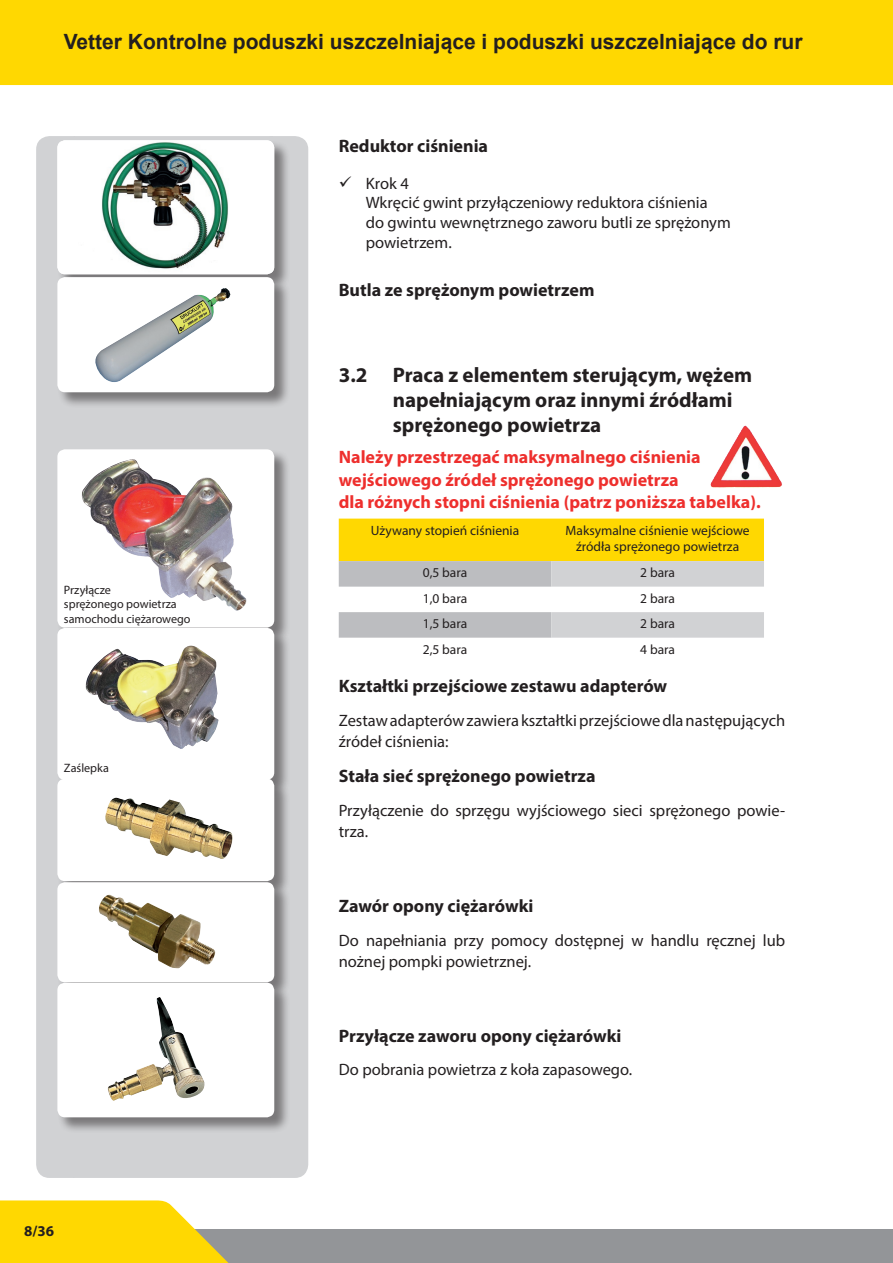
<style>
.page{position:relative;width:893px;height:1263px;background:#fff}
.page>*{position:absolute;margin:0;border:0;box-sizing:border-box;transform-origin:0 0}
.t1{font:700 21px/25.2px "Myriad Pro";color:#231f20}
.t2{font:700 21px "Arial";color:#231f20}
.t3{font:700 18px "Myriad Pro";color:#231f20}
.t4{font:700 18px/22.5px "Myriad Pro";color:#ee2f2d}
.t5{font:16.5px/19.8px "Myriad Pro";color:#231f20}
.t6{font:700 15px "Myriad Pro";color:#231f20}
.t7{font:13.5px/16.2px "Myriad Pro";color:#231f20;text-align:center}
.t8{font:12.15px/14.5px "Myriad Pro";color:#231f20}
</style>
<div class="page">
<div style="left:0;top:1229px;width:893px;height:34px;background:#939598"></div>
<div style="left:0;top:0;width:893px;height:85px;background:#ffd801"></div>
<svg style="left:0;top:1200px;width:229px;height:63px"></svg>
<div style="left:36px;top:136px;width:37px;height:1042px;background:#d1d2d4"></div>
<div style="left:73px;top:136px;width:197px;height:1042px;background:#d1d2d4"></div>
<div style="left:270px;top:136px;width:38px;height:1042px;background:#d1d2d4"></div>
<div style="left:58px;top:450px;width:233px;height:194px;background:#231f20;opacity:.5"></div>
<div style="left:57px;top:449px;width:217px;height:179px;background:#fff;border-radius:8px"></div>
<img style="left:82px;top:459px;width:165px;height:152px">
<div style="left:58px;top:628px;width:233px;height:169px;background:#231f20;opacity:.5"></div>
<div style="left:57px;top:628px;width:217px;height:152px;background:#fff;border-radius:8px"></div>
<img style="left:85px;top:645px;width:134px;height:104px">
<div style="left:58px;top:779px;width:233px;height:119px;background:#231f20;opacity:.5"></div>
<div style="left:57px;top:778px;width:217px;height:103px;background:#fff;border-radius:8px"></div>
<img style="left:105px;top:797px;width:128px;height:62px">
<div style="left:58px;top:882px;width:233px;height:117px;background:#231f20;opacity:.5"></div>
<div style="left:57px;top:882px;width:217px;height:100px;background:#fff;border-radius:8px"></div>
<img style="left:99px;top:895px;width:117px;height:73px">
<div style="left:58px;top:983px;width:233px;height:151px;background:#231f20;opacity:.5"></div>
<div style="left:57px;top:983px;width:217px;height:134px;background:#fff;border-radius:8px"></div>
<img style="left:107px;top:997px;width:98px;height:104px">
<svg style="left:339px;top:519px;width:425px;height:119px"></svg>
<img style="left:710px;top:425px;width:72px;height:63px">
<div style="left:58px;top:141px;width:233px;height:150px;background:#231f20;opacity:.5"></div>
<img style="left:57px;top:140px;width:217px;height:134px">
<div style="left:58px;top:277px;width:233px;height:132px;background:#231f20;opacity:.5"></div>
<div style="left:57px;top:277px;width:217px;height:115px;background:#fff;border-radius:8px"></div>
<img style="left:95px;top:288px;width:136px;height:94px">
<p class="t2" style="left:64px;top:27px;width:740px">Vetter Kontrolne poduszki uszczelniające i poduszki uszczelniające do rur</p>
<p class="t8" style="left:64px;top:582px;width:128px">Przyłącze<br>sprężonego powietrza samochodu ciężarowego</p>
<p class="t8" style="left:64px;top:760px;width:47px">Zaślepka</p>
<p class="t3" style="left:339px;top:134px;width:151px">Reduktor ciśnienia</p>
<p class="t5" style="left:366px;top:173px;width:367px">Krok 4<br>Wkręcić gwint przyłączeniowy reduktora ciśnienia<br>do gwintu wewnętrznego zaworu butli ze sprężonym powietrzem.</p>
<p class="t3" style="left:339px;top:278px;width:257px">Butla ze sprężonym powietrzem</p>
<p class="t1" style="left:393px;top:362px;width:361px;text-indent:-54px">3.2 Praca z elementem sterującym, wężem napełniającym oraz innymi źródłami sprężonego powietrza</p>
<p class="t4" style="left:339px;top:445px;width:423px">Należy przestrzegać maksymalnego ciśnienia wejściowego źródeł sprężonego powietrza<br>dla różnych stopni ciśnienia (patrz poniższa tabelka).</p>
<p class="t7" style="left:371px;top:522px;width:150px">Używany stopień ciśnienia</p>
<p class="t7" style="left:566px;top:522px;width:186px">Maksymalne ciśnienie wejściowe źródła sprężonego powietrza</p>
<p class="t7" style="left:423px;top:564px;width:46px">0,5 bara</p>
<p class="t7" style="left:640px;top:564px;width:36px">2 bara</p>
<p class="t7" style="left:423px;top:590px;width:46px">1,0 bara</p>
<p class="t7" style="left:640px;top:590px;width:36px">2 bara</p>
<p class="t7" style="left:423px;top:615px;width:46px">1,5 bara</p>
<p class="t7" style="left:640px;top:615px;width:36px">2 bara</p>
<p class="t7" style="left:423px;top:641px;width:46px">2,5 bara</p>
<p class="t7" style="left:640px;top:641px;width:36px">4 bara</p>
<p class="t3" style="left:339px;top:675px;width:330px">Kształtki przejściowe zestawu adapterów</p>
<p class="t5" style="left:339px;top:710px;width:448px;line-height:21px">Zestaw adapterów zawiera kształtki przejściowe dla następujących źródeł ciśnienia:</p>
<p class="t3" style="left:339px;top:765px;width:258px">Stała sieć sprężonego powietrza</p>
<p class="t5" style="left:339px;top:800px;width:448px;line-height:21px">Przyłączenie do sprzęgu wyjściowego sieci sprężonego powie&shy;trza.</p>
<p class="t3" style="left:339px;top:894px;width:196px">Zawór opony ciężarówki</p>
<p class="t5" style="left:339px;top:929px;width:448px;line-height:21px">Do napełniania przy pomocy dostępnej w handlu ręcznej lub nożnej pompki powietrznej.</p>
<p class="t3" style="left:339px;top:1024px;width:284px">Przyłącze zaworu opony ciężarówki</p>
<p class="t5" style="left:339px;top:1059px;width:295px">Do pobrania powietrza z koła zapasowego.</p>
<p class="t6" style="left:24px;top:1221px;width:31px">8/36</p>
</div>
